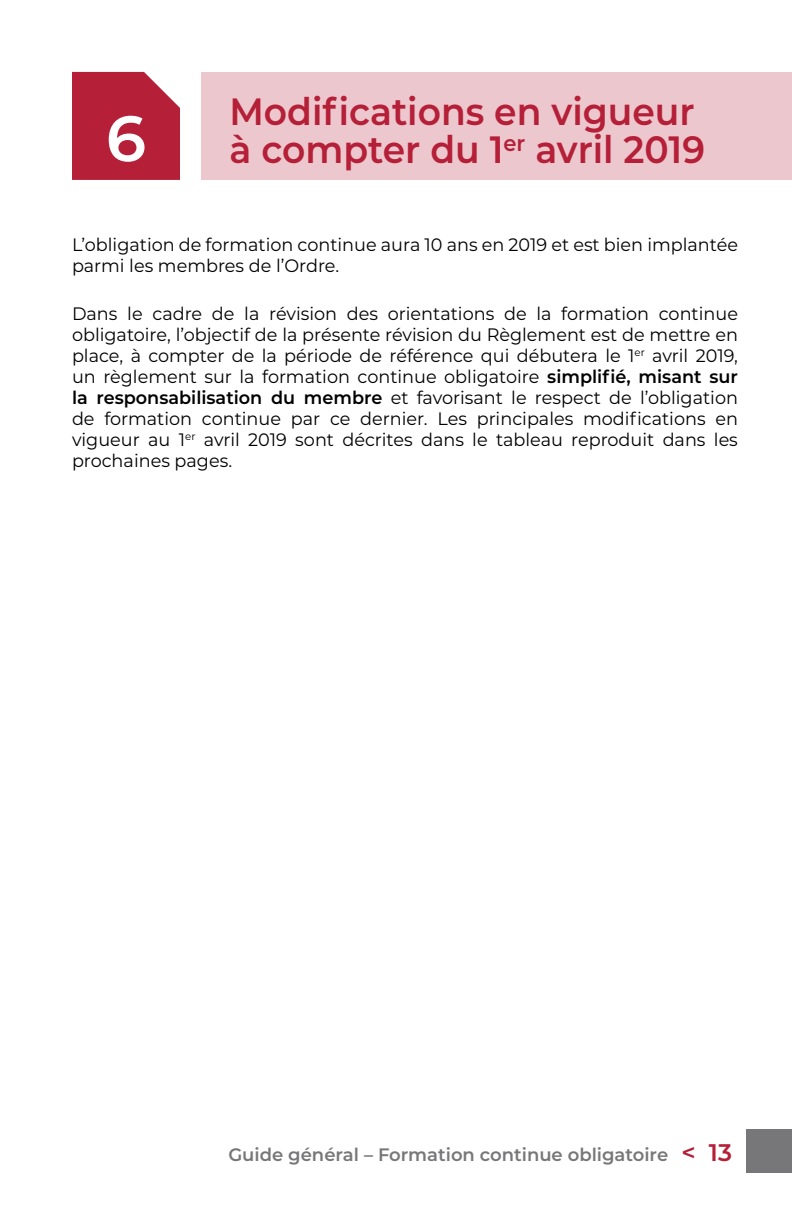
<style>
.page{position:relative;width:792px;height:1224px;background:#fff}
.page>*{position:absolute;margin:0;border:0;box-sizing:border-box;transform-origin:0 0}
.t1{font:600 64px "Montserrat";color:#fff}
.t2{font:600 38px/38px "Montserrat";color:#b51f37;scale:.95 1}
.t3{font:18px/21px "Montserrat";color:#000}
.t4{font:600 18px "Montserrat";color:#777779}
.s1{font-weight:600}
.s2{font-size:24px;color:#b51f37}
</style>
<div class="page">
<div style="left:747px;top:1130px;width:45px;height:43px;background:#777779"></div>
<div style="left:202px;top:72px;width:590px;height:108px;background:#ecc7cd"></div>
<div style="left:72px;top:72px;width:108px;height:108px;background:#b51f37"></div>
<h1 class="t1" style="left:106px;top:93px;width:42px">6</h1>
<h2 class="t2" style="left:230px;top:91px;width:502px">Modifications en vigueur à compter du 1<sup>er</sup> avril 2019</h2>
<p class="t3" style="left:72px;top:234px;width:668px">L’obligation de formation continue aura 10 ans en 2019 et est bien implantée parmi les membres de l’Ordre.</p>
<p class="t3" style="left:72px;top:303px;width:668px;text-align:justify">Dans le cadre de la révision des orientations de la formation continue obligatoire, l’objectif de la présente révision du Règlement est de mettre en place, à compter de la période de référence qui débutera le 1<sup>er</sup> avril 2019, un règlement sur la formation continue obligatoire <span class="s1">simplifié, misant sur la responsabilisation du membre</span> et favorisant le respect de l’obligation de formation continue par ce dernier. Les principales modifications en vigueur au 1<sup>er</sup> avril 2019 sont décrites dans le tableau reproduit dans les prochaines pages.</p>
<p class="t4" style="left:228px;top:1142px;width:505px">Guide général – Formation continue obligatoire <span class="s2">&lt; 13</span></p>
</div>
